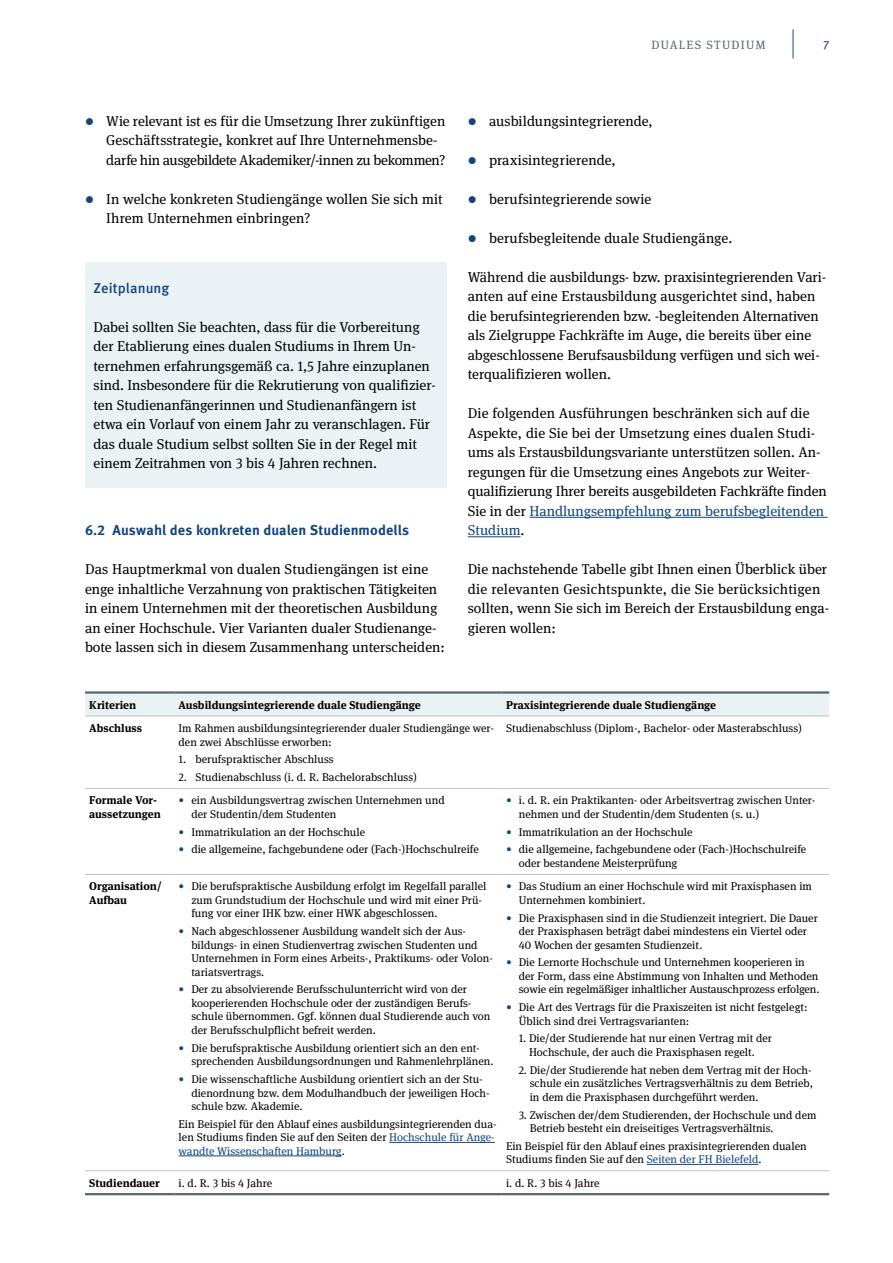
<style>
.page{position:relative;width:893px;height:1263px;background:#fff}
.page>*{position:absolute;margin:0;border:0;box-sizing:border-box;transform-origin:0 0}
.Copy{font:14.25px/19.5px "Meta Serif OT";color:#000}
.Copy__Kasten{font:14.25px/19.5px "Meta Serif OT";color:#000}
.HL_2{font:700 14.25px "Meta OT";letter-spacing:.005em;color:#12457d}
.HL__Kasten{font:500 14.25px "Meta OT";letter-spacing:.005em;color:#12457d}
.t1{font:12px "Meta Serif OT";letter-spacing:.11em;color:#57666d}
.t2{font:12px "Meta OT";color:#12457d}
.Tabellentext{font:11.25px/13.5px "Meta Serif OT";color:#000}
.Tabellenkopf{font:700 11.25px "Meta Serif OT";color:#000}
.Tabellentext_bold{font:700 11.25px/13.5px "Meta Serif OT";color:#000}
.s1{color:#12457d}
</style>
<div class="page">
<hr style="left:793px;top:29px;width:1px;height:30px;background:#12457d">
<hr style="left:529px;top:517px;width:299px;height:1px;background:#12457d">
<hr style="left:468px;top:536px;width:52px;height:1px;background:#12457d">
<div style="left:85px;top:262px;width:361px;height:226px;background:#eaf2f6"></div>
<div style="left:85px;top:694px;width:744px;height:22px;background:#eaf2f6"></div>
<hr style="left:85px;top:691px;width:89px;height:3px;background:#57666d">
<hr style="left:174px;top:691px;width:328px;height:3px;background:#57666d">
<hr style="left:502px;top:691px;width:327px;height:3px;background:#57666d">
<hr style="left:85px;top:1193px;width:89px;height:2px;background:#57666d">
<hr style="left:174px;top:1193px;width:328px;height:2px;background:#57666d">
<hr style="left:502px;top:1193px;width:327px;height:2px;background:#57666d">
<hr style="left:85px;top:716px;width:89px;height:1px;background:#b9c4c9">
<hr style="left:174px;top:716px;width:328px;height:1px;background:#b9c4c9">
<hr style="left:502px;top:716px;width:327px;height:1px;background:#b9c4c9">
<hr style="left:85px;top:788px;width:89px;height:1px;background:#b9c4c9">
<hr style="left:174px;top:788px;width:328px;height:1px;background:#b9c4c9">
<hr style="left:502px;top:788px;width:327px;height:1px;background:#b9c4c9">
<hr style="left:85px;top:874px;width:89px;height:1px;background:#b9c4c9">
<hr style="left:174px;top:874px;width:328px;height:1px;background:#b9c4c9">
<hr style="left:502px;top:874px;width:327px;height:1px;background:#b9c4c9">
<hr style="left:85px;top:1170px;width:89px;height:1px;background:#b9c4c9">
<hr style="left:174px;top:1170px;width:328px;height:1px;background:#b9c4c9">
<hr style="left:502px;top:1170px;width:327px;height:1px;background:#b9c4c9">
<hr style="left:389px;top:1142px;width:106px;height:1px;background:#12457d">
<hr style="left:179px;top:1155px;width:163px;height:1px;background:#12457d">
<hr style="left:647px;top:1164px;width:111px;height:1px;background:#12457d">
<p class="t1" style="left:651px;top:37px;width:115px">DUALES STUDIUM</p>
<p class="t2" style="left:823px;top:38px;width:8px">7</p>
<p class="Copy__Kasten" style="left:106px;top:111px;width:341px">Wie relevant ist es für die Umsetzung Ihrer zukünftigen<br>Geschäftsstrategie, konkret auf Ihre Unternehmensbe&shy;darfe hin ausgebildete Akademiker/-innen zu bekommen?</p>
<p class="Copy__Kasten" style="left:106px;top:189px;width:338px">In welche konkreten Studiengänge wollen Sie sich mit<br>Ihrem Unternehmen einbringen?</p>
<p class="HL__Kasten" style="left:94px;top:279px;width:77px">Zeitplanung</p>
<p class="Copy__Kasten" style="left:94px;top:317px;width:344px">Dabei sollten Sie beachten, dass für die Vorbereitung der Etablierung eines dualen Studiums in Ihrem Un-- ternehmen erfahrungsgemäß ca. 1,5 Jahre einzuplanen sind. Insbesondere für die Rekrutierung von qualifizier&shy;ten Studienanfängerinnen und Studienanfängern ist etwa ein Vorlauf von einem Jahr zu veranschlagen. Für das duale Studium selbst sollten Sie in der Regel mit einem Zeitrahmen von 3 bis 4 Jahren rechnen.</p>
<p class="HL_2" style="left:85px;top:522px;width:326px">6.2 Auswahl des konkreten dualen Studienmodells</p>
<p class="Copy" style="left:85px;top:560px;width:361px">Das Hauptmerkmal von dualen Studiengängen ist eine enge inhaltliche Verzahnung von praktischen Tätigkeiten in einem Unternehmen mit der theoretischen Ausbildung an einer Hochschule. Vier Varianten dualer Studienange&shy;bote lassen sich in diesem Zusammenhang unterscheiden:</p>
<p class="Copy__Kasten" style="left:489px;top:111px;width:165px">ausbildungsintegrierende,</p>
<p class="Copy__Kasten" style="left:489px;top:150px;width:128px">praxisintegrierende,</p>
<p class="Copy__Kasten" style="left:489px;top:189px;width:164px">berufsintegrierende sowie</p>
<p class="Copy__Kasten" style="left:489px;top:228px;width:245px">berufsbegleitende duale Studiengänge.</p>
<p class="Copy" style="left:468px;top:267px;width:360px">Während die ausbildungs- bzw. praxisintegrierenden Vari&shy;anten auf eine Erstausbildung ausgerichtet sind, haben die berufsintegrierenden bzw. -begleitenden Alternativen als Zielgruppe Fachkräfte im Auge, die bereits über eine abgeschlossene Berufsausbildung verfügen und sich wei&shy;terqualifizieren wollen.</p>
<p class="Copy" style="left:468px;top:404px;width:360px">Die folgenden Ausführungen beschränken sich auf die Aspekte, die Sie bei der Umsetzung eines dualen Studi&shy;ums als Erstausbildungsvariante unterstützen sollen. An-- regungen für die Umsetzung eines Angebots zur Weiter&shy;qualifizierung Ihrer bereits ausgebildeten Fachkräfte finden Sie in der <span class="s1">Handlungsempfehlung zum berufsbegleitenden Studium</span>.</p>
<p class="Copy" style="left:468px;top:560px;width:363px">Die nachstehende Tabelle gibt Ihnen einen Überblick über die relevanten Gesichtspunkte, die Sie berücksichtigen sollten, wenn Sie sich im Bereich der Erstausbildung enga&shy;gieren wollen:</p>
<p class="Tabellenkopf" style="left:89px;top:697px;width:48px">Kriterien</p>
<p class="Tabellenkopf" style="left:179px;top:697px;width:244px">Ausbildungsintegrierende duale Studiengänge</p>
<p class="Tabellenkopf" style="left:506px;top:697px;width:212px">Praxisintegrierende duale Studiengänge</p>
<p class="Tabellentext_bold" style="left:89px;top:721px;width:54px">Abschluss</p>
<p class="Tabellentext" style="left:179px;top:721px;width:317px">Im Rahmen ausbildungsintegrierender dualer Studiengänge wer&shy;den zwei Abschlüsse erworben:</p>
<p class="Tabellentext" style="left:179px;top:752px;width:157px">1. berufspraktischer Abschluss</p>
<p class="Tabellentext" style="left:179px;top:770px;width:240px">2. Studienabschluss (i. d. R. Bachelorabschluss)</p>
<p class="Tabellentext" style="left:506px;top:721px;width:297px">Studienabschluss (Diplom-, Bachelor- oder Masterabschluss)</p>
<p class="Tabellentext_bold" style="left:89px;top:794px;width:73px">Formale Vor&shy;aussetzungen</p>
<p class="Tabellentext" style="left:191px;top:794px;width:255px;text-indent:-13px"><span class="s1">•</span> ein Ausbildungsvertrag zwischen Unternehmen und der Studentin/dem Studenten</p>
<p class="Tabellentext" style="left:179px;top:825px;width:188px"><span class="s1">•</span> Immatrikulation an der Hochschule</p>
<p class="Tabellentext" style="left:179px;top:843px;width:302px"><span class="s1">•</span> die allgemeine, fachgebundene oder (Fach-)Hochschulreife</p>
<p class="Tabellentext_bold" style="left:89px;top:880px;width:74px">Organisation/<br>Aufbau</p>
<p class="Tabellentext" style="left:191px;top:880px;width:297px;text-indent:-13px"><span class="s1">•</span> Die berufspraktische Ausbildung erfolgt im Regelfall parallel zum Grundstudium der Hochschule und wird mit einer Prü&shy;fung vor einer IHK bzw. einer HWK abgeschlossen.</p>
<p class="Tabellentext" style="left:191px;top:924px;width:303px;text-indent:-13px"><span class="s1">•</span> Nach abgeschlossener Ausbildung wandelt sich der Aus&shy;bildungs- in einen Studienvertrag zwischen Studenten und Unternehmen in Form eines Arbeits-, Praktikums- oder Volon&shy;tariatsvertrags.</p>
<p class="Tabellentext" style="left:191px;top:983px;width:300px;text-indent:-13px"><span class="s1">•</span> Der zu absolvierende Berufsschulunterricht wird von der kooperierenden Hochschule oder der zuständigen Berufs&shy;schule übernommen. Ggf. können dual Studierende auch von der Berufsschulpflicht befreit werden.</p>
<p class="Tabellentext" style="left:191px;top:1041px;width:304px;text-indent:-13px"><span class="s1">•</span> Die berufspraktische Ausbildung orientiert sich an den ent&shy;sprechenden Ausbildungsordnungen und Rahmenlehrplänen.</p>
<p class="Tabellentext" style="left:191px;top:1072px;width:300px;text-indent:-13px"><span class="s1">•</span> Die wissenschaftliche Ausbildung orientiert sich an der Stu&shy;dienordnung bzw. dem Modulhandbuch der jeweiligen Hoch&shy;schule bzw. Akademie.</p>
<p class="Tabellentext" style="left:179px;top:1117px;width:320px">Ein Beispiel für den Ablauf eines ausbildungsintegrierenden dua&shy;len Studiums finden Sie auf den Seiten der <span class="s1">Hochschule für Ange&shy;wandte Wissenschaften Hamburg</span>.</p>
<p class="Tabellentext" style="left:519px;top:794px;width:298px;text-indent:-13px"><span class="s1">•</span> i. d. R. ein Praktikanten- oder Arbeitsvertrag zwischen Unter&shy;nehmen und der Studentin/dem Studenten (s. u.)</p>
<p class="Tabellentext" style="left:506px;top:825px;width:188px"><span class="s1">•</span> Immatrikulation an der Hochschule</p>
<p class="Tabellentext" style="left:519px;top:843px;width:289px;text-indent:-13px"><span class="s1">•</span> die allgemeine, fachgebundene oder (Fach-)Hochschulreife oder bestandene Meisterprüfung</p>
<p class="Tabellentext" style="left:519px;top:880px;width:295px;text-indent:-13px"><span class="s1">•</span> Das Studium an einer Hochschule wird mit Praxisphasen im<br>Unternehmen kombiniert.</p>
<p class="Tabellentext" style="left:519px;top:911px;width:301px;text-indent:-13px"><span class="s1">•</span> Die Praxisphasen sind in die Studienzeit integriert. Die Dauer der Praxisphasen beträgt dabei mindestens ein Viertel oder<br>40 Wochen der gesamten Studienzeit.</p>
<p class="Tabellentext" style="left:519px;top:956px;width:302px;text-indent:-13px"><span class="s1">•</span> Die Lernorte Hochschule und Unternehmen kooperieren in der Form, dass eine Abstimmung von Inhalten und Methoden sowie ein regelmäßiger inhaltlicher Austauschprozess erfolgen.</p>
<p class="Tabellentext" style="left:519px;top:1000px;width:290px;text-indent:-13px"><span class="s1">•</span> Die Art des Vertrags für die Praxiszeiten ist nicht festgelegt:<br>Üblich sind drei Vertragsvarianten:</p>
<p class="Tabellentext" style="left:529px;top:1032px;width:244px;text-indent:-10px">1. Die/der Studierende hat nur einen Vertrag mit der<br>Hochschule, der auch die Praxisphasen regelt.</p>
<p class="Tabellentext" style="left:530px;top:1063px;width:285px;text-indent:-11px">2. Die/der Studierende hat neben dem Vertrag mit der Hoch&shy;schule ein zusätzliches Vertragsverhältnis zu dem Betrieb, in dem die Praxisphasen durchgeführt werden.</p>
<p class="Tabellentext" style="left:530px;top:1108px;width:288px;text-indent:-11px">3. Zwischen der/dem Studierenden, der Hochschule und dem<br>Betrieb besteht ein dreiseitiges Vertragsverhältnis.</p>
<p class="Tabellentext" style="left:506px;top:1139px;width:302px">Ein Beispiel für den Ablauf eines praxisintegrierenden dualen<br>Studiums finden Sie auf den <span class="s1">Seiten der FH Bielefeld</span>.</p>
<p class="Tabellentext_bold" style="left:89px;top:1176px;width:72px">Studiendauer</p>
<p class="Tabellentext" style="left:179px;top:1176px;width:95px">i. d. R. 3 bis 4 Jahre</p>
<p class="Tabellentext" style="left:506px;top:1176px;width:95px">i. d. R. 3 bis 4 Jahre</p>
</div>
